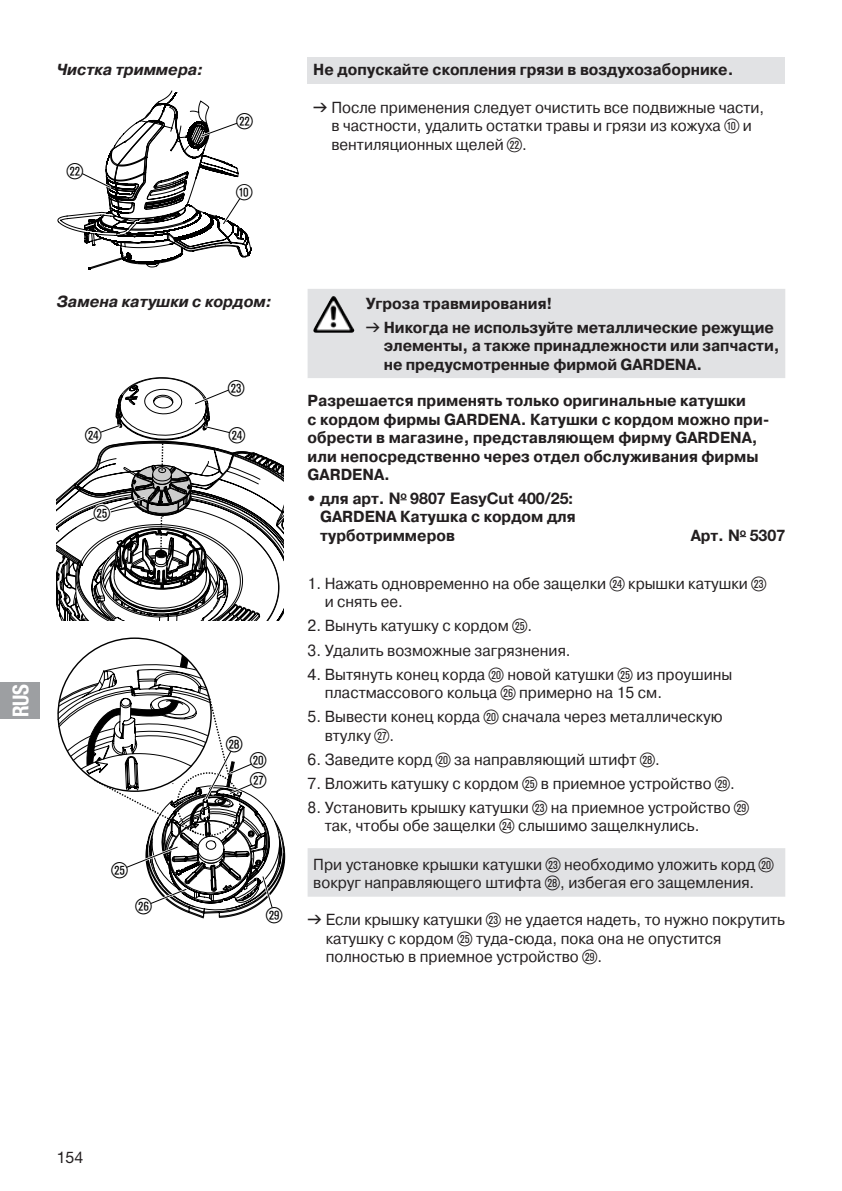
<style>
.page{position:relative;width:842px;height:1191px;background:#fff}
.page>*{position:absolute;margin:0;border:0;box-sizing:border-box;transform-origin:0 0}
.t1{font:22px/20px "Ziffernim Kreisund Quadrat BQ";color:#000}
.t2{font:22px "GARDENA Pro Bo Cond";color:#fff;scale:.95 1}
.t3{font:16px/18.4px "GARDENA Pro CYR Regular";color:#231f20;scale:.95 1}
.t4{font:16px/18.4px "GARDENA Pro CYR Bold";color:#231f20;scale:.95 1}
.t5{font:700 16px "GARDENA Pro";color:#231f20}
.t6{font:16px "GARDENA Pro CYR Bo Ita";color:#231f20}
.t7{font:16px "GARDENA Pro";color:#231f20}
.s1{font-family:"Formdruck"}
.s2{font-family:"Ziffernim Kreisund Quadrat BQ";font-size:20px}
.s3{font-family:"GARDENA Pro CYR Bold";font-weight:400}
</style>
<div class="page">
<div style="left:308px;top:57px;width:477px;height:26px;background:#e1e2e4"></div>
<svg style="left:57px;top:90px;width:194px;height:180px"></svg>
<svg style="left:308px;top:289px;width:477px;height:607px"></svg>
<svg style="left:57px;top:377px;width:226px;height:243px"></svg>
<div style="left:93px;top:504px;width:18px;height:18px;background:#fff;border-radius:50%"></div>
<svg style="left:57px;top:654px;width:229px;height:265px"></svg>
<img style="left:315px;top:296px;width:18px;height:31px">
<div style="left:0;top:682px;width:40px;height:36px;background:#9d9fa2"></div>
<p class="t6" style="left:57px;top:61px;width:148px">Чистка триммера:</p>
<h1 class="t1" style="left:67px;top:162px;width:18px">S</h1>
<h1 class="t1" style="left:236px;top:111px;width:18px">S</h1>
<h1 class="t1" style="left:236px;top:182px;width:18px">0</h1>
<p class="t4" style="left:313px;top:60px;width:444px">Не допускайте скопления грязи в воздухозаборнике.</p>
<p class="t3" style="left:331px;top:98px;width:457px;text-indent:-18px"><span class="s1">v</span> После применения следует очистить все подвижные части, в частности, удалить остатки травы и грязи из кожуха <span class="s2">0</span> и вентиляционных щелей <span class="s2">S</span>.</p>
<h1 class="t2" style="left:7px;top:717px;width:37px;rotate:-90deg">RUS</h1>
<p class="t6" style="left:57px;top:293px;width:216px">Замена катушки с кордом:</p>
<h1 class="t1" style="left:228px;top:378px;width:18px">D</h1>
<h1 class="t1" style="left:85px;top:425px;width:18px">F</h1>
<h1 class="t1" style="left:229px;top:425px;width:18px">F</h1>
<h1 class="t1" style="left:94px;top:503px;width:18px">G</h1>
<h1 class="t1" style="left:112px;top:860px;width:18px">G</h1>
<h1 class="t1" style="left:136px;top:896px;width:18px">H</h1>
<h1 class="t1" style="left:226px;top:735px;width:18px">K</h1>
<h1 class="t1" style="left:250px;top:751px;width:18px">P<br>J</h1>
<h1 class="t1" style="left:266px;top:905px;width:18px">L</h1>
<p class="t4" style="left:366px;top:291px;width:431px;line-height:24px">Угроза травмирования!<br><span class="s1">v</span> Никогда не используйте металлические режущие</p>
<p class="t4" style="left:384px;top:336px;width:418px">элементы, а также принадлежности или запчасти, не предусмотренные фирмой GARDENA.</p>
<p class="t4" style="left:308px;top:392px;width:488px">Разрешается применять только oригинальные катушки<br>с кордом фирмы GARDENA. Катушки с кордом можно при&shy;обрести в магазине, представляющем фирму GARDENA, или непосредственно через отдел обслуживания фирмы GARDENA.</p>
<p class="t5" style="left:308px;top:488px;width:267px">• <span class="s3">для арт.</span> N<sup>o</sup> 9807 EasyCut 400/25:</p>
<p class="t4" style="left:320px;top:508px;width:271px">GARDENA Катушка с кордом для турботриммеров</p>
<p class="t5" style="left:691px;top:525px;width:96px"><span class="s3">Арт.</span> N<sup>o</sup> 5307</p>
<p class="t3" style="left:325px;top:574px;width:466px;text-indent:-17px">1. Нажать одновременно на обе защелки <span class="s2">F</span> крышки катушки <span class="s2">D </span>и снять ее.</p>
<p class="t3" style="left:308px;top:617px;width:238px">2. Вынуть катушку с кордом <span class="s2">G</span>.</p>
<p class="t3" style="left:308px;top:641px;width:278px">3. Удалить возможные загрязнения.</p>
<p class="t3" style="left:325px;top:665px;width:431px;text-indent:-17px">4. Вытянуть конец корда <span class="s2">P</span> новой катушки <span class="s2">G</span> из проушины пластмассового кольца <span class="s2">H</span> примерно на 15 cм.</p>
<p class="t3" style="left:325px;top:707px;width:420px;text-indent:-17px">5. Вывести конец корда <span class="s2">P</span> сначала через металлическую втулку <span class="s2">J</span>.</p>
<p class="t3" style="left:308px;top:750px;width:372px">6. Заведите корд <span class="s2">P</span> за направляющий штифт <span class="s2">K</span>.</p>
<p class="t3" style="left:308px;top:774px;width:451px">7. Вложить катушку с кордом <span class="s2">G</span> в приемное устройство <span class="s2">L</span>.</p>
<p class="t3" style="left:325px;top:798px;width:448px;text-indent:-17px">8. Установить крышку катушки <span class="s2">D</span> на приемное устройство <span class="s2">L </span>тaк, чтобы обе защелки <span class="s2">F</span> слышимо защелкнулись.</p>
<p class="t3" style="left:313px;top:855px;width:486px">При установке крышки катушки <span class="s2">D</span> необходимо уложить корд <span class="s2">P </span>вокруг направляющего штифта <span class="s2">K</span>, избегая его защемления.</p>
<p class="t3" style="left:326px;top:910px;width:485px;text-indent:-18px"><span class="s1">v</span> Если крышку катушки <span class="s2">D</span> не удается надеть, то нужно покрутить катушку с кордом <span class="s2">G</span> туда- сюда, пока она нe опустится полностью в приемное устройство <span class="s2">L</span>.</p>
<p class="t7" style="left:57px;top:1147px;width:28px">154</p>
</div>
